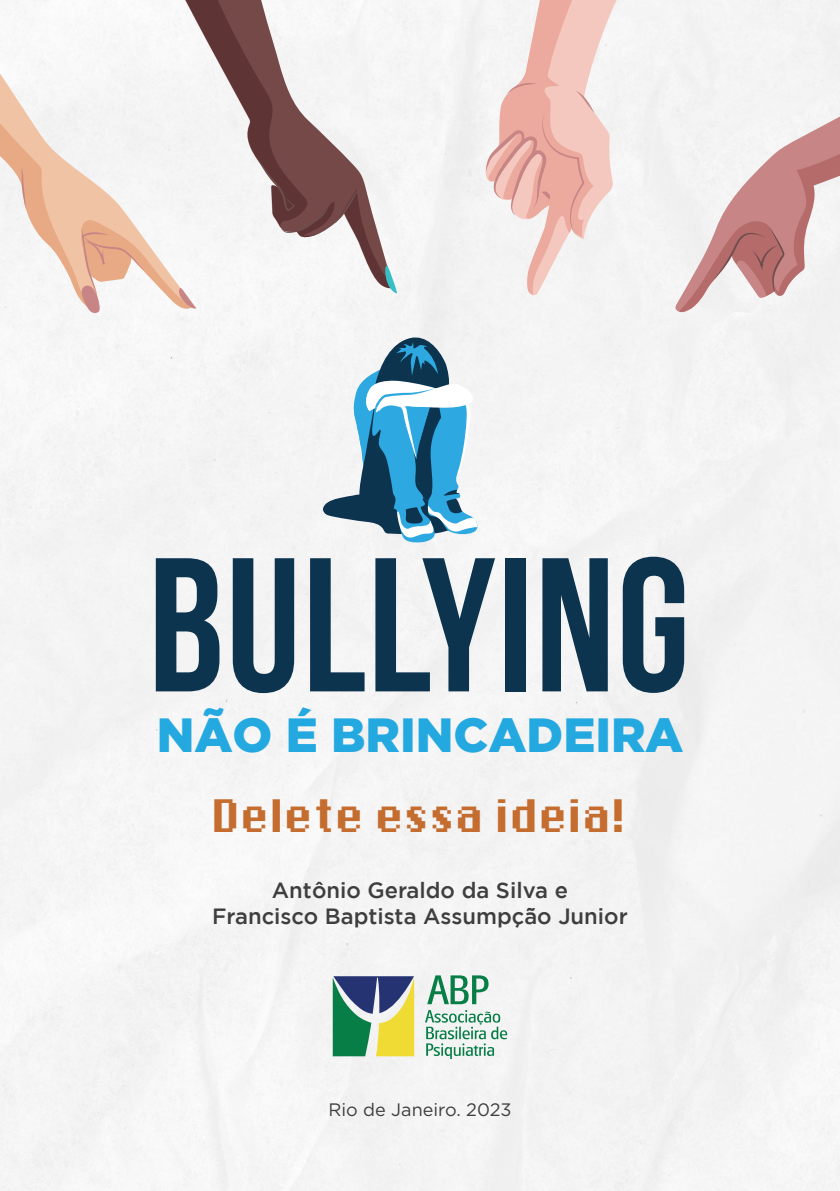
<style>
.page{position:relative;width:840px;height:1191px;background:#fff}
.page>*{position:absolute;margin:0;border:0;box-sizing:border-box;transform-origin:0 0}
.t1{font:900 48px "Gotham";color:#23a9e0}
.t2{font:700 32px "De Pixel";color:#c56c2f}
.t3{font:500 22px/26.4px "Gotham";color:#3e3e3f;text-align:center}
.t4{font:18px "Gotham";color:#3e3e3f}
</style>
<div class="page">
<div style="left:0;top:0;width:839px;height:1191px;background:#f4f4f4"></div>
<svg style="left:425px;top:1010px;width:82px;height:49px"></svg>
<svg style="left:427px;top:975px;width:61px;height:29px"></svg>
<svg style="left:332px;top:976px;width:82px;height:80px"></svg>
<svg style="left:156px;top:558px;width:63px;height:133px"></svg>
<svg style="left:233px;top:558px;width:61px;height:135px"></svg>
<svg style="left:310px;top:558px;width:54px;height:133px"></svg>
<svg style="left:375px;top:558px;width:120px;height:133px"></svg>
<div style="left:505px;top:558px;width:20px;height:133px;background:#0d344f"></div>
<svg style="left:542px;top:558px;width:65px;height:133px"></svg>
<svg style="left:622px;top:556px;width:61px;height:137px"></svg>
<svg style="left:323px;top:334px;width:161px;height:209px"></svg>
<svg style="left:485px;top:0;width:156px;height:301px;fill:#f4f4f4"></svg>
<svg style="left:484px;top:0;width:116px;height:295px"></svg>
<svg style="left:193px;top:0;width:199px;height:288px;fill:#f5f5f5"></svg>
<svg style="left:255px;top:155px;width:106px;height:78px"></svg>
<svg style="left:385px;top:265px;width:12px;height:28px"></svg>
<div style="left:675px;top:56px;width:164px;height:256px;background:#f3f3f3"></div>
<svg style="left:679px;top:83px;width:160px;height:229px"></svg>
<svg style="left:0;top:0;width:193px;height:312px"></svg>
<svg style="left:0;top:0;width:190px;height:309px;fill:#f5f5f5"></svg>
<svg style="left:21px;top:167px;width:5px;height:42px"></svg>
<svg style="left:80px;top:228px;width:64px;height:87px"></svg>
<svg style="left:177px;top:288px;width:19px;height:22px"></svg>
<p class="t1" style="left:157px;top:707px;width:527px">NÃO É BRINCADEIRA</p>
<p class="t2" style="left:214px;top:802px;width:412px">Delete essa ideia!</p>
<p class="t3" style="left:212px;top:876px;width:417px">Antônio Geraldo da Silva e<br>Francisco Baptista Assumpção Junior</p>
<p class="t4" style="left:328px;top:1097px;width:184px">Rio de Janeiro. 2023</p>
</div>
